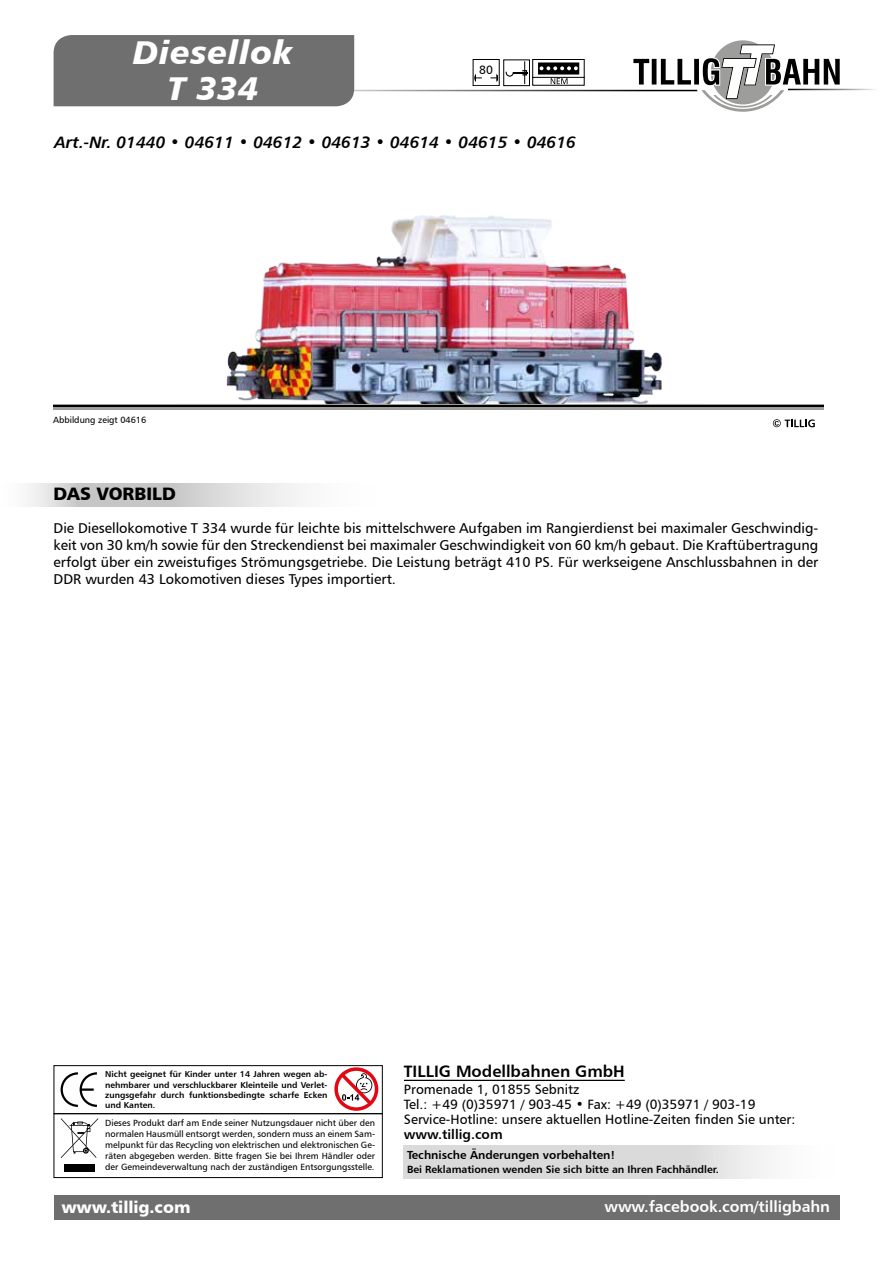
<style>
.page{position:relative;width:893px;height:1263px;background:#fff}
.page>*{position:absolute;margin:0;border:0;box-sizing:border-box;transform-origin:0 0}
.t1{font:33px/36px "Humanist 777 BT Black Italic B";letter-spacing:.01em;color:#fff;text-align:center}
.t2{font:28.5px "Humanist 777 BT Black Italic B";color:#fff}
.t3{font:18px "Humanist 777 BT Black B";color:#000}
.t4{font:16.5px "Humanist 777 BT Bold Italic B";color:#000}
.t5{font:16.5px "Humanist 777 BT Bold B";color:#000}
.t6{font:16.5px "Humanist 777 BT Black B";letter-spacing:-.005em;color:#fff}
.t7{font:15.75px "Humanist 777 BT Bold B";letter-spacing:-.005em;color:#fff}
.t8{font:14.25px/17.1px "Humanist 777 BT Roman B";color:#000;text-align:justify}
.t9{font:13.5px/15px "Humanist 777 BT Roman B";color:#000}
.t10{font:13.5px "Humanist 777 BT Bold B";color:#000}
.t11{font:12px "Humanist 777 BT Roman B";color:#000}
.t12{font:11.7px "Humanist 777 BT Bold B";color:#000}
.t13{font:10.5px "Humanist 777 BT Bold B";letter-spacing:-.005em;color:#000}
.t14{font:9px/10.8px "Humanist 777 BT Roman B";color:#000;text-align:justify}
.t15{font:8.55px/10.2px "Humanist 777 BT Bold B";color:#000;text-align:justify}
.s1{font-family:"Humanist 777 BT Roman B"}
.s2{font-family:"Humanist 777 BT Bold B"}
</style>
<div class="page">
<div style="left:54px;top:1195px;width:785px;height:25px;background:#706f6f"></div>
<svg style="left:632px;top:40px;width:209px;height:72px"></svg>
<hr style="left:788px;top:89px;width:90px;height:1px;background:#000">
<hr style="left:281px;top:90px;width:416px;height:1px;background:#000">
<div style="left:54px;top:35px;width:300px;height:71px;background:#706f6f"></div>
<svg style="left:29px;top:483px;width:270px;height:24px;background:#d7d7d7"></svg>
<div style="left:54px;top:1065px;width:329px;height:49px;border:1px solid #000"></div>
<div style="left:54px;top:1113px;width:329px;height:65px;border:1px solid #000"></div>
<div style="left:404px;top:1145px;width:434px;height:33px;background:linear-gradient(to right,#d0d0d0,#f3f3f3)"></div>
<hr style="left:404px;top:1080px;width:221px;height:1px;background:#000">
<svg style="left:61px;top:1072px;width:36px;height:35px"></svg>
<div style="left:64px;top:1165px;width:31px;height:7px;background:#000"></div>
<svg style="left:61px;top:1118px;width:37px;height:40px"></svg>
<svg style="left:334px;top:1067px;width:44px;height:44px"></svg>
<div style="left:473px;top:59px;width:26px;height:27px;border:1px solid #000"></div>
<svg style="left:475px;top:75px;width:7px;height:6px"></svg>
<svg style="left:490px;top:75px;width:8px;height:6px"></svg>
<div style="left:503px;top:60px;width:27px;height:26px;border:1px solid #000"></div>
<img style="left:226px;top:215px;width:436px;height:189px">
<svg style="left:53px;top:404px;width:771px;height:6px;background:#7d7d7c"></svg>
<hr style="left:53px;top:406px;width:771px;height:1px;background:#000">
<svg style="left:773px;top:419px;width:42px;height:8px"></svg>
<svg style="left:506px;top:59px;width:78px;height:26px"></svg>
<h1 class="t1" style="left:133px;top:33px;width:161px">Diesellok<br>T 334</h1>
<h2 class="t2" style="left:62px;top:48px;width:185px">Güterwagen</h2>
<p class="t11" style="left:479px;top:62px;width:15px">80</p>
<p class="t4" style="left:54px;top:131px;width:523px">Art.-Nr. 01440 <span class="s1">•</span> 04611 <span class="s1">•</span> 04612 <span class="s1">•</span> 04613 <span class="s1">•</span> 04614 <span class="s1">•</span> 04615 <span class="s1">•</span> 04616</p>
<p class="t14" style="left:53px;top:414px;width:95px">Abbildung zeigt 04616</p>
<p class="t3" style="left:54px;top:482px;width:124px">DAS VORBILD</p>
<p class="t8" style="left:54px;top:519px;width:766px">Die Diesellokomotive T 334 wurde für leichte bis mittelschwere Aufgaben im Rangierdienst bei maximaler Geschwindig&shy;keit von 30 km/h sowie für den Streckendienst bei maximaler Geschwindigkeit von 60 km/h gebaut. Die Kraftübertragung erfolgt über ein zweistufiges Strömungsgetriebe. Die Leistung beträgt 410 PS. Für werkseigene Anschlussbahnen in der DDR wurden 43 Lokomotiven dieses Types importiert.</p>
<p class="t15" style="left:105px;top:1069px;width:224px">Nicht geeignet für Kinder unter 14 Jahren wegen ab&shy;nehmbarer und verschluckbarer Kleinteile und Verlet&shy;zungsgefahr durch funktionsbedingte scharfe Ecken und Kanten.</p>
<p class="t14" style="left:105px;top:1117px;width:271px">Dieses Produkt darf am Ende seiner Nutzungsdauer nicht über den normalen Hausmüll entsorgt werden, sondern muss an einem Sam&shy;melpunkt für das Recycling von elektrischen und elektronischen Ge&shy;räten abgegeben werden. Bitte fragen Sie bei Ihrem Händler oder der Gemeindeverwaltung nach der zuständigen Entsorgungsstelle.</p>
<p class="t6" style="left:61px;top:1196px;width:131px">www.tillig.com</p>
<p class="t5" style="left:404px;top:1061px;width:222px">TILLIG Modellbahnen GmbH</p>
<p class="t9" style="left:404px;top:1081px;width:393px">Promenade 1, 01855 Sebnitz<br>Tel.: +49 (0)35971 / 903-45 <span class="s2">•</span> Fax: +49 (0)35971 / 903-19<br>Service-Hotline: unsere aktuellen Hotline-Zeiten finden Sie unter:</p>
<p class="t10" style="left:404px;top:1125px;width:100px">www.tillig.com</p>
<p class="t12" style="left:407px;top:1147px;width:210px">Technische Änderungen vorbehalten!</p>
<p class="t13" style="left:407px;top:1162px;width:313px">Bei Reklamationen wenden Sie sich bitte an Ihren Fachhändler.</p>
<p class="t7" style="left:604px;top:1196px;width:227px">www.facebook.com/tilligbahn</p>
</div>
